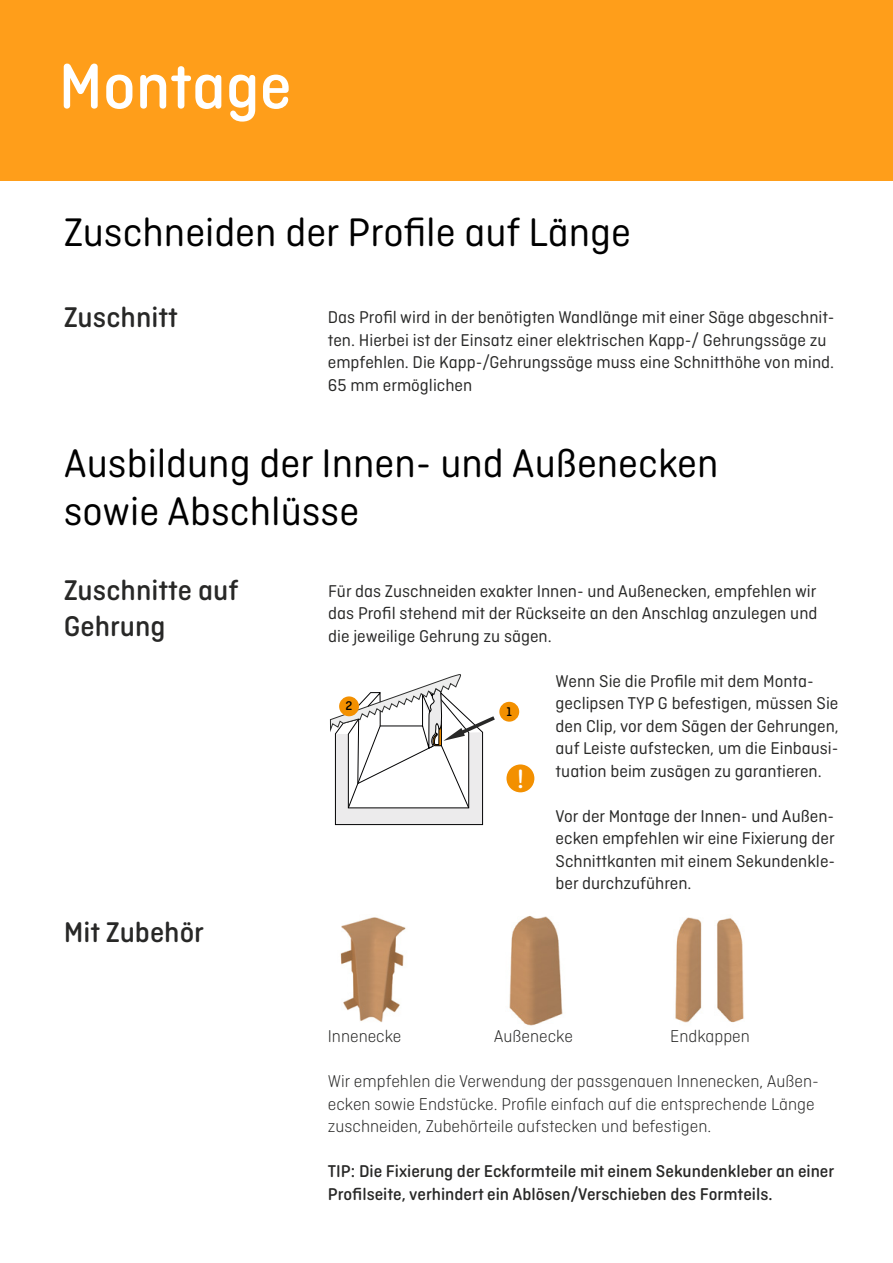
<style>
.page{position:relative;width:893px;height:1263px;background:#fff}
.page>*{position:absolute;margin:0;border:0;box-sizing:border-box;transform-origin:0 0}
.t1{font:500 67.5px "Ciutadella Rounded";color:#fff}
.t2{font:42px/48px "Ciutadella Rounded";color:#000}
.t3{font:500 30px/36px "Ciutadella Rounded";color:#282827}
.t4{font:500 28.05px "Ciutadella Rounded";color:#fff}
.t5{font:18px/22.5px "Ciutadella Rounded";color:#282827}
.t6{font:300 18px/22.5px "Ciutadella Rounded";color:#282827}
.t7{font:500 18px/22.5px "Ciutadella Rounded";color:#282827}
.t8{font:500 13.35px "Ciutadella Rounded";color:#000}
</style>
<div class="page">
<div style="left:0;top:0;width:893px;height:180px;background:#ff9e1a"></div>
<img style="left:340px;top:917px;width:66px;height:106px">
<img style="left:509px;top:916px;width:54px;height:110px">
<img style="left:675px;top:917px;width:27px;height:106px">
<img style="left:717px;top:918px;width:27px;height:105px">
<div style="left:506px;top:764px;width:28px;height:28px;background:#f39000;border-radius:50%"></div>
<div style="left:499px;top:702px;width:20px;height:20px;background:#f39000;border-radius:50%"></div>
<svg style="left:330px;top:674px;width:165px;height:151px"></svg>
<div style="left:339px;top:696px;width:20px;height:20px;background:#f39000;border-radius:50%"></div>
<h1 class="t1" style="left:58px;top:48px;width:235px">Montage</h1>
<h2 class="t2" style="left:64px;top:208px;width:569px">Zuschneiden der Profile auf Länge</h2>
<h3 class="t3" style="left:64px;top:299px;width:115px">Zuschnitt</h3>
<p class="t5" style="left:328px;top:306px;width:508px">Das Profil wird in der benötigten Wandlänge mit einer Säge abgeschnit&shy;ten. Hierbei ist der Einsatz einer elektrischen Kapp-/ Gehrungssäge zu empfehlen. Die Kapp-/Gehrungssäge muss eine Schnitthöhe von mind.<br>65 mm ermöglichen</p>
<h2 class="t2" style="left:64px;top:439px;width:656px">Ausbildung der Innen- und Außenecken sowie Abschlüsse</h2>
<h3 class="t3" style="left:64px;top:572px;width:176px">Zuschnitte auf<br>Gehrung</h3>
<h3 class="t3" style="left:64px;top:915px;width:142px">Mit Zubehör</h3>
<p class="t5" style="left:328px;top:579px;width:491px;text-align:justify">Für das Zuschneiden exakter Innen- und Außenecken, empfehlen wir das Profil stehend mit der Rückseite an den Anschlag anzulegen und die jeweilige Gehrung zu sägen.</p>
<p class="t5" style="left:556px;top:669px;width:285px">Wenn Sie die Profile mit dem Monta&shy;geclipsen TYP G befestigen, müssen Sie den Clip, vor dem Sägen der Gehrungen, auf Leiste aufstecken, um die Einbausi&shy;tuation beim zusägen zu garantieren.</p>
<p class="t5" style="left:556px;top:804px;width:281px;text-align:justify">Vor der Montage der Innen- und Außen&shy;ecken empfehlen wir eine Fixierung der Schnittkanten mit einem Sekundenkle&shy;ber durchzuführen.</p>
<p class="t8" style="left:346px;top:698px;width:8px">2</p>
<p class="t8" style="left:506px;top:704px;width:7px">1</p>
<h3 class="t4" style="left:517px;top:763px;width:8px">!</h3>
<p class="t6" style="left:328px;top:1025px;width:75px">Innenecke</p>
<p class="t6" style="left:494px;top:1025px;width:81px">Außenecke</p>
<p class="t6" style="left:670px;top:1025px;width:81px">Endkappen</p>
<p class="t6" style="left:328px;top:1070px;width:493px">Wir empfehlen die Verwendung der passgenauen Innenecken, Außen&shy;ecken sowie Endstücke. Profile einfach auf die entsprechende Länge zuschneiden, Zubehörteile aufstecken und befestigen.</p>
<p class="t7" style="left:328px;top:1160px;width:508px">TIP: Die Fixierung der Eckformteile mit einem Sekundenkleber an einer<br>Profilseite, verhindert ein Ablösen/Verschieben des Formteils.</p>
</div>
